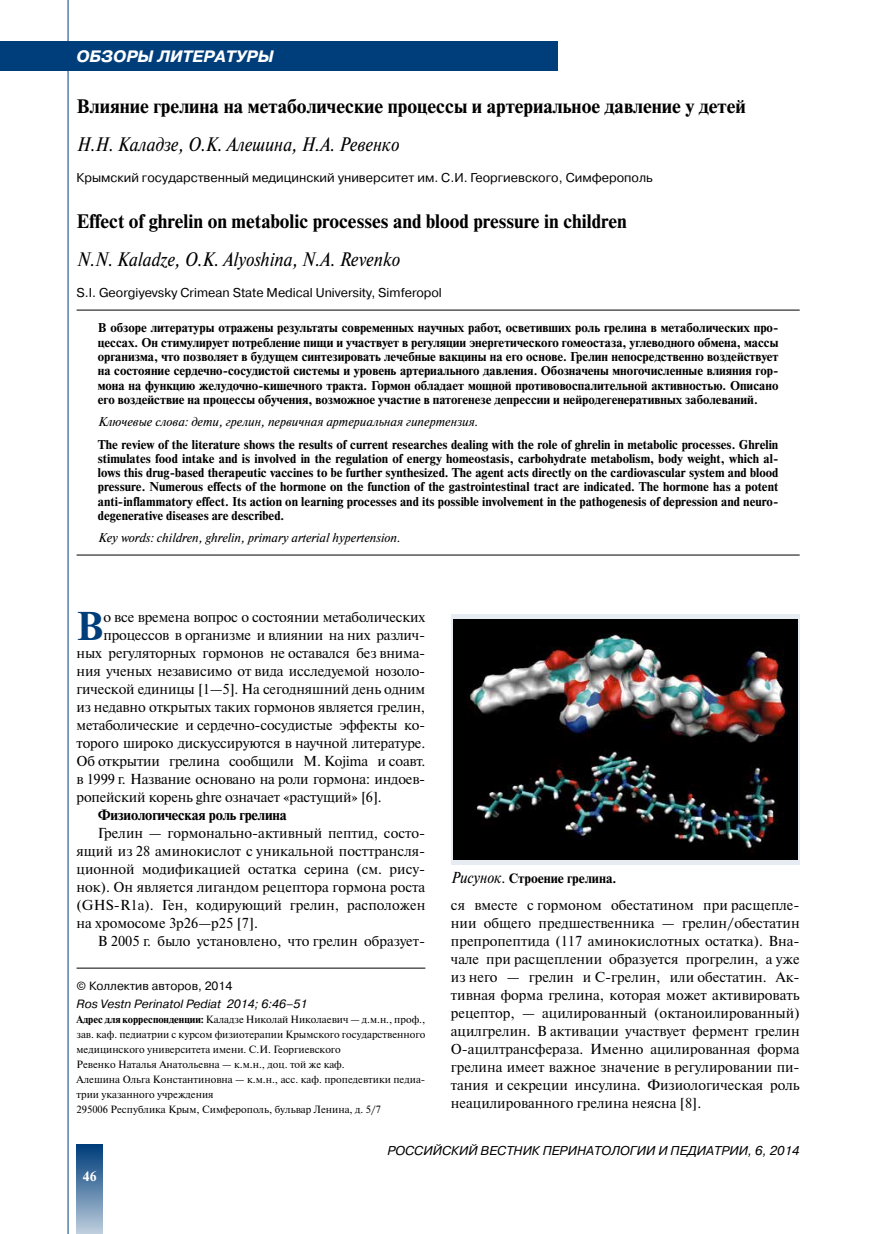
<style>
.page{position:relative;width:872px;height:1234px;background:#fff}
.page>*{position:absolute;margin:0;border:0;box-sizing:border-box;transform-origin:0 0}
.t1{font:700 40.05px "Newton C";color:#003e7b}
.t2{font:700 19.5px "Newton C";color:#000}
.t3{font:italic 19.5px "Newton C";color:#000;scale:.9 1}
.t4{font:italic 700 16.5px "Pragmatica C";color:#fff}
.t5{font:14.4px/18px "Newton C";letter-spacing:-.01em;color:#000;text-align:justify}
.t6{font:700 14.4px "Newton C";letter-spacing:-.01em;color:#000}
.t7{font:700 13.5px "Newton C";color:#000}
.t8{font:700 13.5px "Newton C";color:#fff}
.t9{font:700 12.75px/14.2px "Newton C";color:#000;text-align:justify}
.t10{font:12.75px "Pragmatica C";color:#000}
.t11{font:italic 12.75px "Newton C";color:#000}
.t12{font:italic 12.75px "Pragmatica C";color:#000}
.t13{font:italic 12px "Pragmatica C";color:#000}
.t14{font:12px "Pragmatica C";color:#000}
.t15{font:10.5px/15px "Newton C";color:#000}
.s1{font-weight:700}
.s2{font-weight:400;font-style:italic;font-size:15.9px}
</style>
<div class="page">
<div style="left:0;top:41px;width:557px;height:30px;background:#003e7b"></div>
<div style="left:77px;top:1144px;width:25px;height:89px;background:linear-gradient(to bottom,#003b78,#bccddc)"></div>
<hr style="left:68px;top:0;width:1px;height:1233px;background:#003e7b">
<hr style="left:77px;top:309px;width:722px;height:1px;background:#000">
<hr style="left:77px;top:554px;width:722px;height:1px;background:#000">
<hr style="left:77px;top:967px;width:348px;height:1px;background:#000">
<svg style="left:451px;top:614px;width:348px;height:250px;fill:#e6ecf2"></svg>
<img style="left:453px;top:619px;width:344px;height:240px">
<p class="t4" style="left:77px;top:48px;width:198px">ОБЗОРЫ ЛИТЕРАТУРЫ</p>
<h2 class="t2" style="left:77px;top:96px;width:671px">Влияние грелина на метаболические процессы и артериальное давление у детей</h2>
<h2 class="t3" style="left:77px;top:134px;width:360px">Н.Н. Каладзе, О.К. Алешина, Н.А. Ревенко</h2>
<p class="t10" style="left:77px;top:170px;width:577px">Крымский государственный медицинский университет им. С.И. Георгиевского, Симферополь</p>
<h2 class="t2" style="left:77px;top:211px;width:552px">Effect of ghrelin on metabolic processes and blood pressure in children</h2>
<h2 class="t3" style="left:77px;top:249px;width:361px">N.N. Kaladze, O.K. Alyoshina, N.A. Revenko</h2>
<p class="t10" style="left:77px;top:285px;width:367px">S.I. Georgiyevsky Crimean State Medical University, Simferopol</p>
<p class="t9" style="left:98px;top:321px;width:682px">В обзоре литературы отражены результаты современных научных работ, осветивших роль грелина в метаболических про&shy;цессах. Он стимулирует потребление пищи и участвует в регуляции энергетического гомеостаза, углеводного обмена, массы организма, что позволяет в будущем синтезировать лечебные вакцины на его основе. Грелин непосредственно воздействует на состояние сердечно-сосудистой системы и уровень артериального давления. Обозначены многочисленные влияния гор&shy;мона на функцию желудочно-кишечного тракта. Гормон обладает мощной противовоспалительной активностью. Описано его воздействие на процессы обучения, возможное участие в патогенезе депрессии и нейродегенеративных заболеваний.</p>
<p class="t11" style="left:98px;top:414px;width:381px">Ключевые слова: дети, грелин, первичная артериальная гипертензия.</p>
<p class="t9" style="left:98px;top:437px;width:682px">The review of the literature shows the results of current researches dealing with the role of ghrelin in metabolic processes. Ghrelin stimulates food intake and is involved in the regulation of energy homeostasis, carbohydrate metabolism, body weight, which al&shy;lows this drug-based therapeutic vaccines to be further synthesized. The agent acts directly on the cardiovascular system and blood pressure. Numerous effects of the hormone on the function of the gastrointestinal tract are indicated. The hormone has a potent anti-inflammatory effect. Its action on learning processes and its possible involvement in the pathogenesis of depression and neuro&shy;degenerative diseases are described.</p>
<p class="t11" style="left:98px;top:530px;width:304px">Key words: children, ghrelin, primary arterial hypertension.</p>
<h1 class="t1" style="left:77px;top:603px;width:29px">В</h1>
<p class="t5" style="left:103px;top:608px;width:323px">о все времена вопрос о состоянии метаболических</p>
<p class="t5" style="left:103px;top:626px;width:323px">процессов в организме и влиянии на них различ-</p>
<p class="t5" style="left:77px;top:644px;width:350px">ных регуляторных гормонов не оставался без внима-</p>
<p class="t5" style="left:77px;top:662px;width:350px">ния ученых независимо от вида исследуемой нозоло-</p>
<p class="t5" style="left:77px;top:680px;width:350px">гической единицы [1—5]. На сегодняшний день одним</p>
<p class="t5" style="left:77px;top:698px;width:350px">из недавно открытых таких гормонов является грелин,</p>
<p class="t5" style="left:77px;top:716px;width:350px">метаболические и сердечно-сосудистые эффекты ко-</p>
<p class="t5" style="left:77px;top:734px;width:350px">торого широко дискуссируются в научной литературе.</p>
<p class="t5" style="left:77px;top:752px;width:350px">Об открытии грелина сообщили M. Kojima и соавт.</p>
<p class="t5" style="left:77px;top:770px;width:350px">в 1999 г. Название основано на роли гормона: индоев-</p>
<p class="t5" style="left:77px;top:788px;width:307px">ропейский корень ghre означает «растущий» [6].</p>
<p class="t6" style="left:98px;top:806px;width:190px">Физиологическая роль грелина</p>
<p class="t5" style="left:77px;top:824px;width:350px;text-indent:21px">Грелин — гормонально-активный пептид, состо&shy;ящий из 28 аминокислот с уникальной посттрансля&shy;ционной модификацией остатка серина (см. рису&shy;нок). Он является лигандом рецептора гормона роста (GHS-R1a). Ген, кодирующий грелин, расположен на хромосоме 3р26—р25 [7].</p>
<p class="t5" style="left:98px;top:932px;width:329px">В 2005 г. было установлено, что грелин образует-</p>
<p class="t14" style="left:77px;top:978px;width:157px">© Коллектив авторов, 2014</p>
<p class="t13" style="left:77px;top:997px;width:232px">Ros Vestn Perinatol Pediat 2014; 6:46–51</p>
<p class="t15" style="left:77px;top:1011px;width:350px"><span class="s1">Адрес для корреспонденции:</span> Каладзе Николай Николаевич — д.м.н., проф., зав. каф. педиатрии с курсом физиотерапии Крымского государственного медицинского университета имени. С.И. Георгиевского<br>Ревенко Наталья Анатольевна — к.м.н., доц. той же каф.<br>Алешина Ольга Константиновна — к.м.н., асс. каф. пропедевтики педиа&shy;трии указанного учреждения<br>295006 Республика Крым, Симферополь, бульвар Ленина, д. 5/7</p>
<p class="t7" style="left:451px;top:870px;width:167px"><span class="s2">Рисунок.</span> Строение грелина.</p>
<p class="t5" style="left:451px;top:896px;width:350px">ся вместе с гормоном обестатином при расщепле&shy;нии общего предшественника — грелин/обестатин препропептида (117 аминокислотных остатка). Вна&shy;чале при расщеплении образуется прогрелин, а уже из него — грелин и С-грелин, или обестатин. Ак&shy;тивная форма грелина, которая может активировать рецептор, — ацилированный (октаноилированный) ацилгрелин. В активации участвует фермент грелин О-ацилтрансфераза. Именно ацилированная форма грелина имеет важное значение в регулировании пи&shy;тания и секреции инсулина. Физиологическая роль неацилированного грелина неясна [8].</p>
<p class="t8" style="left:83px;top:1168px;width:15px">46</p>
<p class="t12" style="left:387px;top:1142px;width:414px">РОССИЙСКИЙ ВЕСТНИК ПЕРИНАТОЛОГИИ И ПЕДИАТРИИ, 6, 2014</p>
</div>
